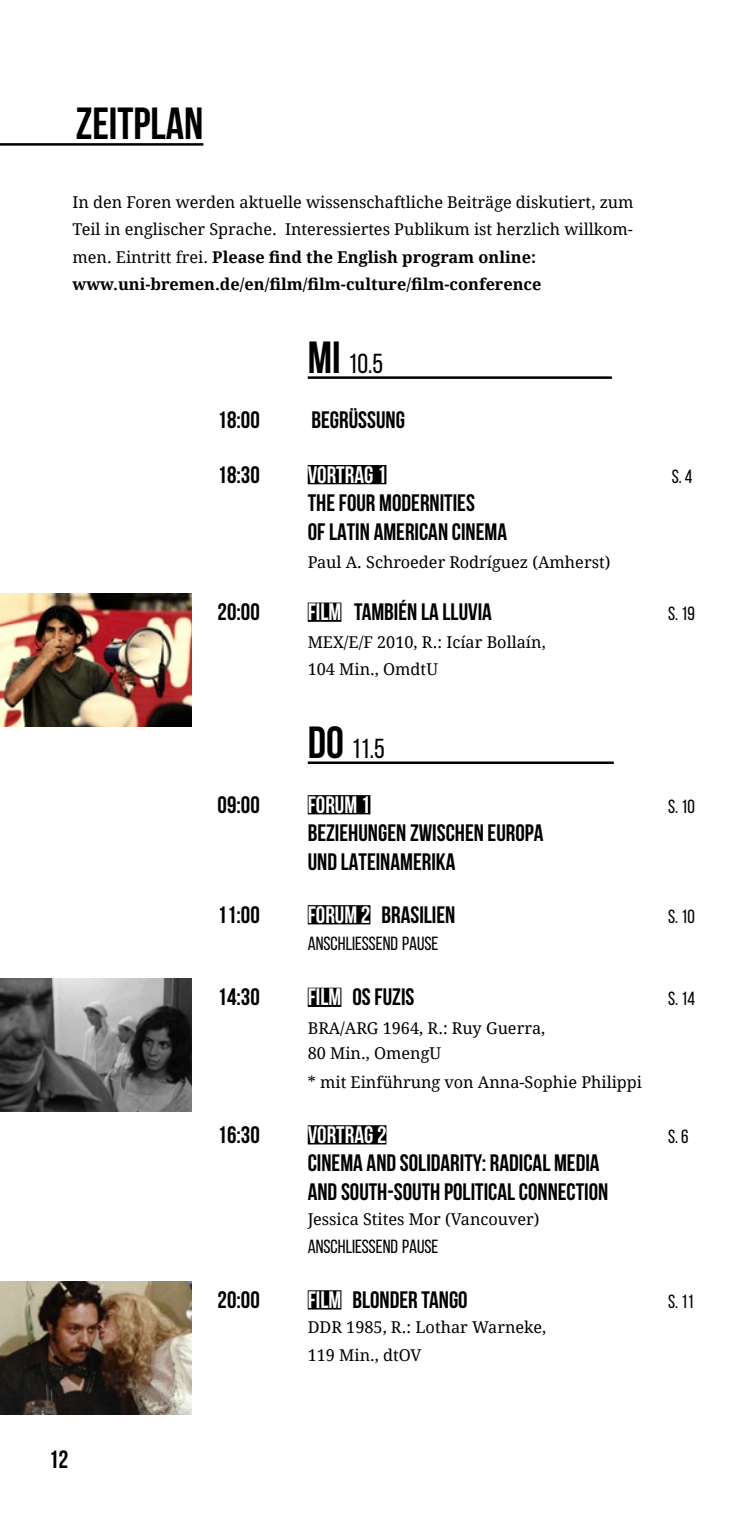
<style>
.page{position:relative;width:738px;height:1517px;background:#fff}
.page>*{position:absolute;margin:0;border:0;box-sizing:border-box;transform-origin:0 0}
.t1{font:700 45px "Bebas Neue";color:#000}
.t2{font:27.5px "Bebas Neue";color:#000}
.t3{font:700 25px "Bebas Neue";color:#000}
.t4{font:700 23.75px/28.5px "Bebas Neue";color:#000}
.t5{font:700 23.75px "Bebas Neue";color:#fff}
.t6{font:19px "Bebas Neue";color:#000}
.t7{font:16.25px/27.5px "Droid Serif";color:#000}
.s1{font-weight:700}
.s2{font-weight:700;font-size:45px}
.s3{color:#fff}
</style>
<div class="page">
<hr style="left:307px;top:376px;width:304px;height:3px;background:#000">
<div style="left:307px;top:465px;width:79px;height:19px;background:#000"></div>
<div style="left:307px;top:602px;width:34px;height:20px;background:#000"></div>
<hr style="left:307px;top:761px;width:306px;height:3px;background:#000">
<div style="left:307px;top:795px;width:63px;height:19px;background:#000"></div>
<div style="left:307px;top:905px;width:63px;height:19px;background:#000"></div>
<div style="left:307px;top:987px;width:34px;height:20px;background:#000"></div>
<div style="left:307px;top:1125px;width:79px;height:19px;background:#000"></div>
<div style="left:307px;top:1290px;width:34px;height:19px;background:#000"></div>
<hr style="left:0;top:143px;width:203px;height:3px;background:#000">
<img style="left:0;top:593px;width:192px;height:133px">
<img style="left:0;top:978px;width:192px;height:133px">
<img style="left:0;top:1281px;width:192px;height:133px">
<h1 class="t1" style="left:76px;top:99px;width:129px">ZEITPLAN</h1>
<p class="t7" style="left:72px;top:188px;width:562px">In den Foren werden aktuelle wissenschaftliche Beiträge diskutiert, zum Teil in englischer Sprache. Interessiertes Publikum ist herzlich willkom&shy;men. Eintritt frei. <span class="s1">Please find the English program online: www.uni-bremen.de/en/film/film-culture/film-conference</span></p>
<h2 class="t2" style="left:307px;top:348px;width:77px"><span class="s2">MI</span> 10.5</h2>
<h3 class="t4" style="left:217px;top:405px;width:44px">18:00</h3>
<h3 class="t4" style="left:311px;top:405px;width:95px">BEGRÜSSUNG</h3>
<h3 class="t4" style="left:217px;top:460px;width:44px">18:30</h3>
<h3 class="t5" style="left:307px;top:461px;width:80px">VORTRAG 1</h3>
<p class="t6" style="left:671px;top:466px;width:22px">S. 4</p>
<h3 class="t4" style="left:307px;top:488px;width:201px">THE FOUR MODERNITIES<br>OF LATIN AMERICAN CINEMA</h3>
<p class="t7" style="left:307px;top:548px;width:304px">Paul A. Schroeder Rodríguez (Amherst)</p>
<h3 class="t4" style="left:217px;top:597px;width:44px">20:00</h3>
<h3 class="t4" style="left:307px;top:597px;width:185px"><span class="s3">FILM</span> TAMBIÉN LA LLUVIA</h3>
<p class="t6" style="left:667px;top:603px;width:28px">S. 19</p>
<p class="t7" style="left:307px;top:628px;width:239px">MEX/E/F 2010, R.: Icíar Bollaín,<br>104 Min., OmdtU</p>
<h2 class="t2" style="left:307px;top:733px;width:79px"><span class="s2">DO</span> 11.5</h2>
<h3 class="t3" style="left:49px;top:1445px;width:21px">12</h3>
<h3 class="t4" style="left:217px;top:790px;width:44px">09:00</h3>
<h3 class="t5" style="left:307px;top:791px;width:64px">FORUM 1</h3>
<p class="t6" style="left:667px;top:796px;width:28px">S. 10</p>
<h3 class="t4" style="left:307px;top:818px;width:237px">BEZIEHUNGEN ZWISCHEN EUROPA<br>UND LATEINAMERIKA</h3>
<h3 class="t4" style="left:217px;top:900px;width:44px">11:00</h3>
<h3 class="t4" style="left:307px;top:900px;width:149px"><span class="s3">FORUM 2</span> BRASILIEN</h3>
<p class="t6" style="left:667px;top:906px;width:28px">S. 10</p>
<p class="t6" style="left:307px;top:933px;width:132px">ANSCHLIEßEND PAUSE</p>
<h3 class="t4" style="left:217px;top:982px;width:44px">14:30</h3>
<h3 class="t4" style="left:307px;top:982px;width:108px"><span class="s3">FILM</span> OS FUZIS</h3>
<p class="t6" style="left:667px;top:988px;width:28px">S. 14</p>
<p class="t7" style="left:307px;top:1015px;width:239px;line-height:25px">BRA/ARG 1964, R.: Ruy Guerra,<br>80 Min., OmengU</p>
<p class="t7" style="left:307px;top:1068px;width:335px">* mit Einführung von Anna-Sophie Philippi</p>
<h3 class="t4" style="left:217px;top:1120px;width:44px">16:30</h3>
<h3 class="t5" style="left:307px;top:1121px;width:80px">VORTRAG 2</h3>
<p class="t6" style="left:667px;top:1126px;width:22px">S. 6</p>
<h3 class="t4" style="left:307px;top:1148px;width:302px">CINEMA AND SOLIDARITY: RADICAL MEDIA<br>AND SOUTH-SOUTH POLITICAL CONNECTION</h3>
<p class="t7" style="left:307px;top:1205px;width:233px">Jessica Stites Mor (Vancouver)</p>
<p class="t6" style="left:307px;top:1236px;width:132px">ANSCHLIEßEND PAUSE</p>
<h3 class="t4" style="left:217px;top:1285px;width:44px">20:00</h3>
<h3 class="t4" style="left:307px;top:1285px;width:161px"><span class="s3">FILM</span> BLONDER TANGO</h3>
<p class="t6" style="left:667px;top:1291px;width:27px">S. 11</p>
<p class="t7" style="left:307px;top:1312px;width:240px;line-height:28.5px">DDR 1985, R.: Lothar Warneke,<br>119 Min., dtOV</p>
</div>
